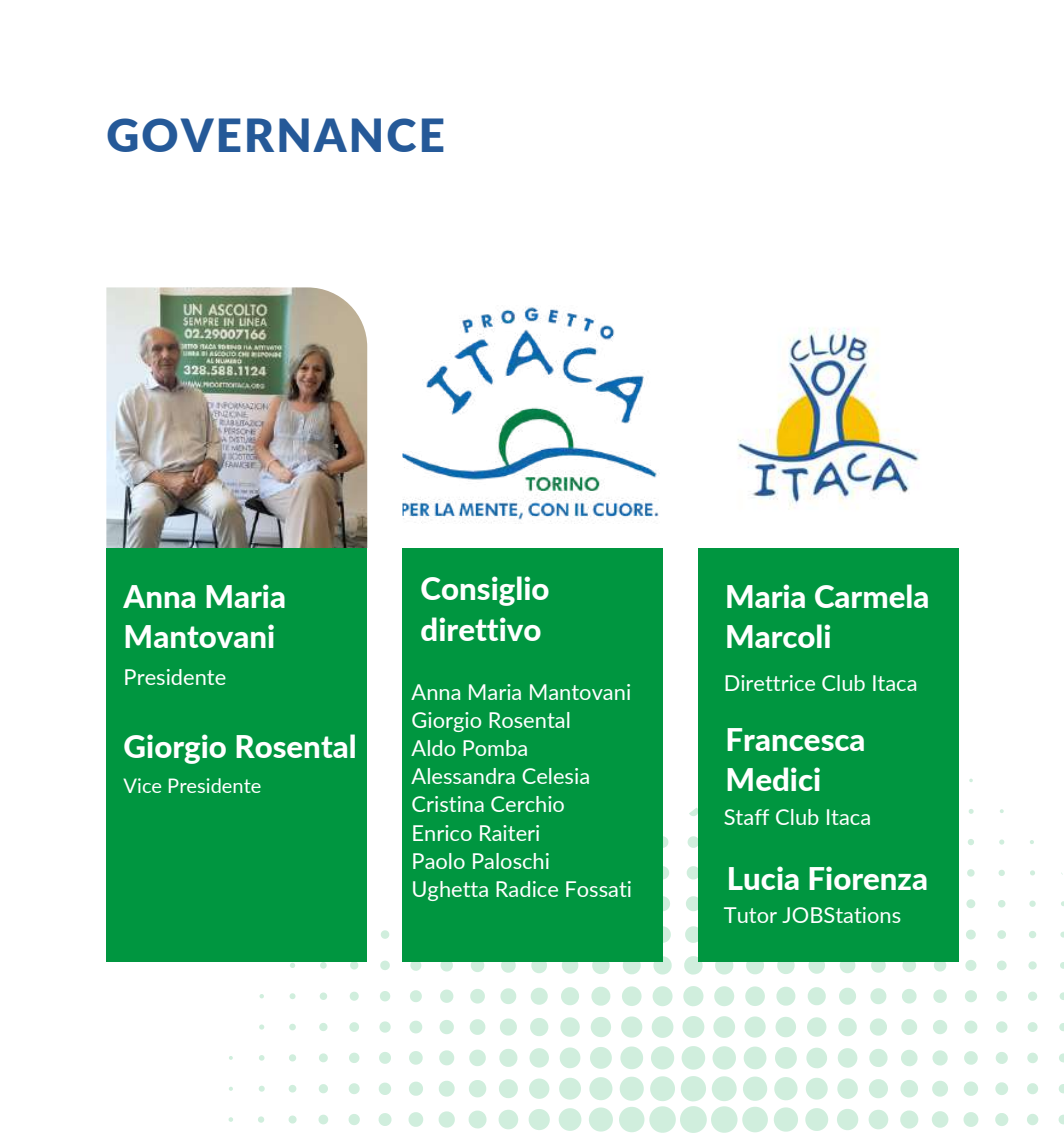
<style>
.page{position:relative;width:1064px;height:1135px;background:#fff}
.page>*{position:absolute;margin:0;border:0;box-sizing:border-box;transform-origin:0 0}
.t1{font:900 45.5px "Lato";letter-spacing:.05em;color:#255998}
.t2{font:800 31.25px/40.5px "Lato";color:#fff}
.t3{font:21.75px/28px "Lato";color:#fff}
.t4{font:20px "Lato";color:#fff}
</style>
<div class="page">
<svg style="left:228px;top:778px;width:835px;height:355px"></svg>
<img style="left:402px;top:307px;width:258px;height:217px">
<div style="left:402px;top:548px;width:261px;height:413px;background:#009640"></div>
<img style="left:737px;top:327px;width:182px;height:181px">
<div style="left:698px;top:548px;width:261px;height:413px;background:#009640"></div>
<img style="left:106px;top:287px;width:261px;height:261px">
<div style="left:106px;top:548px;width:261px;height:413px;background:#009640"></div>
<h1 class="t1" style="left:106px;top:107px;width:340px">GOVERNANCE</h1>
<h2 class="t2" style="left:124px;top:575px;width:164px">Anna Maria<br>Mantovani</h2>
<p class="t3" style="left:124px;top:663px;width:104px">Presidente</p>
<h2 class="t2" style="left:124px;top:726px;width:234px">Giorgio Rosental</h2>
<p class="t4" style="left:124px;top:772px;width:139px">Vice Presidente</p>
<h2 class="t2" style="left:420px;top:567px;width:130px">Consiglio direttivo</h2>
<p class="t3" style="left:411px;top:677px;width:222px">Anna Maria Mantovani<br>Giorgio Rosental<br>Aldo Pomba<br>Alessandra Celesia<br>Cristina Cerchio<br>Enrico Raiteri<br>Paolo Paloschi<br>Ughetta Radice Fossati</p>
<h2 class="t2" style="left:724px;top:575px;width:206px">Maria Carmela<br>Marcoli</h2>
<p class="t3" style="left:723px;top:668px;width:195px">Direttrice Club Itaca</p>
<h2 class="t2" style="left:725px;top:718px;width:141px">Francesca<br>Medici</h2>
<p class="t3" style="left:723px;top:803px;width:149px">Staff Club Itaca</p>
<h2 class="t2" style="left:726px;top:857px;width:203px">Lucia Fiorenza</h2>
<p class="t3" style="left:723px;top:900px;width:179px">Tutor JOBStations</p>
</div>
